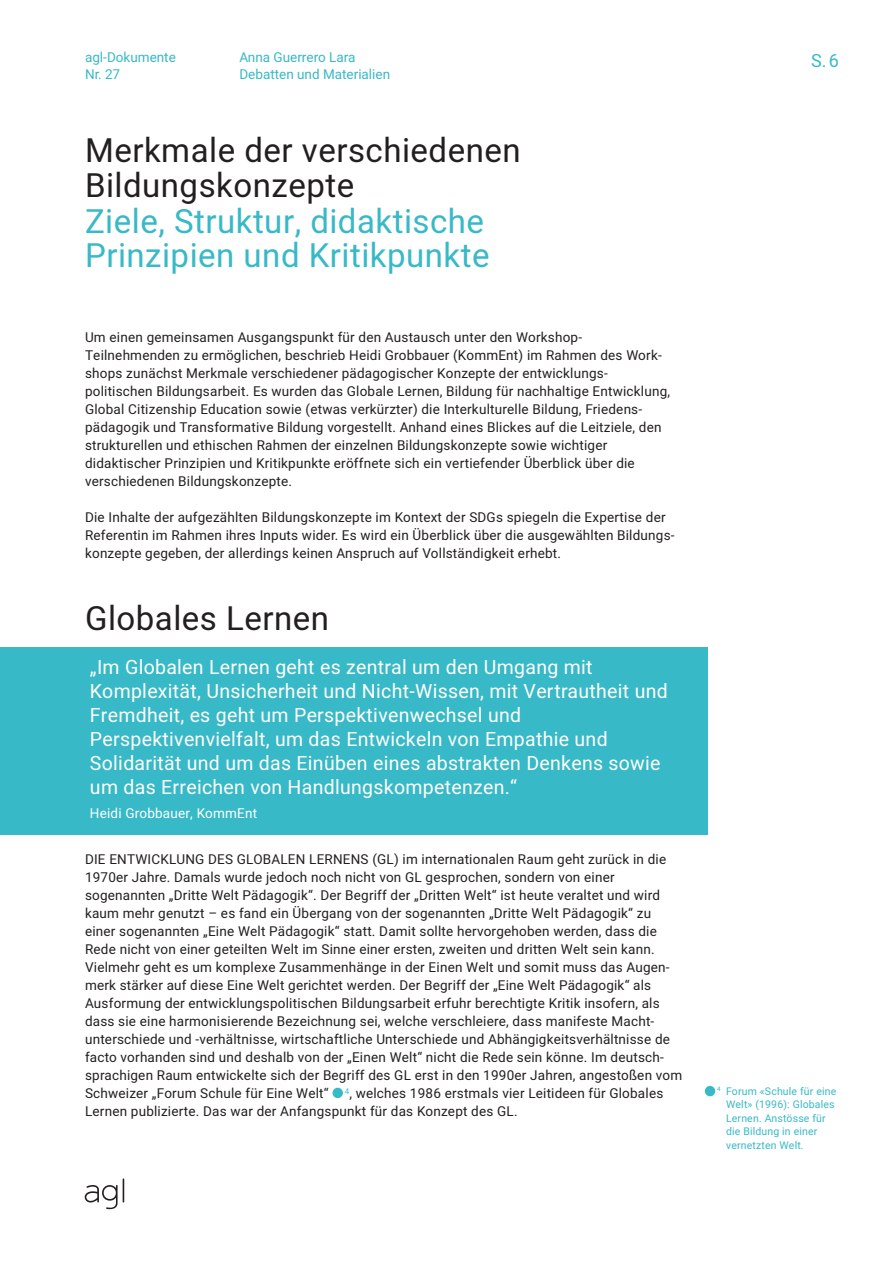
<style>
.page{position:relative;width:893px;height:1263px;background:#fff}
.page>*{position:absolute;margin:0;border:0;box-sizing:border-box;transform-origin:0 0}
.t1{font:33px/34.5px "Heebo";letter-spacing:.015em;color:#231f20}
.t2{font:33px/34.5px "Heebo";letter-spacing:.015em;color:#38b9c7}
.t3{font:19.5px/24px "Heebo";letter-spacing:.015em;color:#fff}
.t4{font:18px "Heebo";color:#38b9c7}
.t5{font:13.5px/18px "Heebo";letter-spacing:.015em;color:#231f20}
.t6{font:13.5px/16.5px "Heebo";color:#38b9c7}
.t7{font:13.5px "Heebo";letter-spacing:.015em;color:#fff}
.t8{font:10.5px/13.5px "Heebo";letter-spacing:.015em;color:#38b9c7}
</style>
<div class="page">
<svg style="left:85px;top:1178px;width:39px;height:31px"></svg>
<div style="left:332px;top:1088px;width:11px;height:10px;background:#38b9c7;border-radius:50%"></div>
<div style="left:0;top:647px;width:707px;height:187px;background:#38b9c7"></div>
<div style="left:705px;top:1086px;width:10px;height:10px;background:#38b9c7;border-radius:50%"></div>
<p class="t6" style="left:85px;top:49px;width:92px">agl-Dokumente<br>Nr. 27</p>
<p class="t6" style="left:239px;top:49px;width:152px">Anna Guerrero Lara<br>Debatten und Materialien</p>
<h3 class="t4" style="left:811px;top:48px;width:29px">S.6</h3>
<h1 class="t1" style="left:85px;top:133px;width:437px">Merkmale der verschiedenen<br>Bildungskonzepte</h1>
<h1 class="t2" style="left:85px;top:204px;width:406px">Ziele, Struktur, didaktische<br>Prinzipien und Kritikpunkte</h1>
<p class="t5" style="left:85px;top:328px;width:587px">Um einen gemeinsamen Ausgangspunkt für den Austausch unter den Workshop-Teilnehmenden zu ermöglichen, beschrieb Heidi Grobbauer (KommEnt) im Rahmen des Work&shy;shops zunächst Merkmale verschiedener pädagogischer Konzepte der entwicklungs&shy;politischen Bildungsarbeit. Es wurden das Globale Lernen, Bildung für nachhaltige Entwicklung, Global Citizenship Education sowie (etwas verkürzter) die Interkulturelle Bildung, Friedens&shy;pädagogik und Transformative Bildung vorgestellt. Anhand eines Blickes auf die Leitziele, den strukturellen und ethischen Rahmen der einzelnen Bildungskonzepte sowie wichtiger didaktischer Prinzipien und Kritikpunkte eröffnete sich ein vertiefender Überblick über die verschiedenen Bildungskonzepte.</p>
<p class="t5" style="left:85px;top:508px;width:591px">Die Inhalte der aufgezählten Bildungskonzepte im Kontext der SDGs spiegeln die Expertise der<br>Referentin im Rahmen ihres Inputs wider. Es wird ein Überblick über die ausgewählten Bildungs&shy;konzepte gegeben, der allerdings keinen Anspruch auf Vollständigkeit erhebt.</p>
<h1 class="t1" style="left:85px;top:601px;width:245px">Globales Lernen</h1>
<p class="t3" style="left:90px;top:655px;width:579px">„Im Globalen Lernen geht es zentral um den Umgang mit Komplexität, Unsicherheit und Nicht-Wissen, mit Vertrautheit und Fremdheit, es geht um Perspektivenwechsel und Perspektivenvielfalt, um das Entwickeln von Empathie und Solidarität und um das Einüben eines abstrakten Denkens sowie um das Erreichen von Handlungskompetenzen.“</p>
<p class="t7" style="left:90px;top:803px;width:169px">Heidi Grobbauer, KommEnt</p>
<p class="t5" style="left:85px;top:850px;width:599px">DIE ENTWICKLUNG DES GLOBALEN LERNENS (GL) im internationalen Raum geht zurück in die 1970er Jahre. Damals wurde jedoch noch nicht von GL gesprochen, sondern von einer sogenannten „Dritte Welt Pädagogik“. Der Begriff der „Dritten Welt“ ist heute veraltet und wird kaum mehr genutzt – es fand ein Übergang von der sogenannten „Dritte Welt Pädagogik“ zu einer sogenannten „Eine Welt Pädagogik“ statt. Damit sollte hervorgehoben werden, dass die Rede nicht von einer geteilten Welt im Sinne einer ersten, zweiten und dritten Welt sein kann.<br>Vielmehr geht es um komplexe Zusammenhänge in der Einen Welt und somit muss das Augen&shy;merk stärker auf diese Eine Welt gerichtet werden. Der Begriff der „Eine Welt Pädagogik“ als Ausformung der entwicklungspolitischen Bildungsarbeit erfuhr berechtigte Kritik insofern, als dass sie eine harmonisierende Bezeichnung sei, welche verschleiere, dass manifeste Macht&shy;unterschiede und -verhältnisse, wirtschaftliche Unterschiede und Abhängigkeitsverhältnisse de facto vorhanden sind und deshalb von der „Einen Welt“ nicht die Rede sein könne. Im deutsch&shy;sprachigen Raum entwickelte sich der Begriff des GL erst in den 1990er Jahren, angestoßen vom Schweizer „Forum Schule für Eine Welt“ <sup>4</sup>, welches 1986 erstmals vier Leitideen für Globales Lernen publizierte. Das war der Anfangspunkt für das Konzept des GL.</p>
<p class="t8" style="left:726px;top:1084px;width:112px;text-indent:-9px"><sup>4</sup> Forum «Schule für eine<br>Welt» (1996): Globales<br>Lernen. Anstösse für die Bildung in einer vernetzten Welt.</p>
</div>
